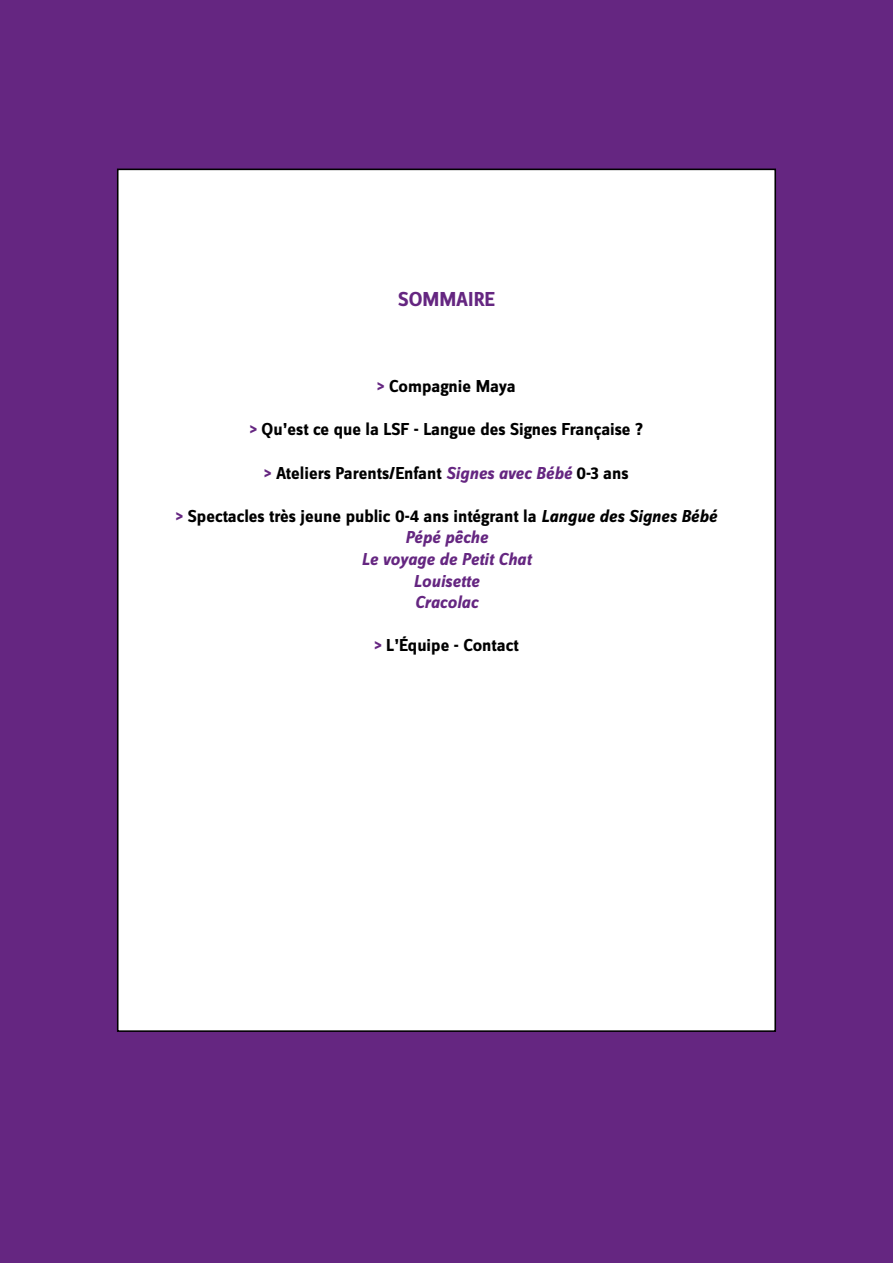
<style>
.page{position:relative;width:893px;height:1263px;background:#652681}
.page>*{position:absolute;margin:0;border:0;box-sizing:border-box;transform-origin:0 0}
.t1{font:700 21px "Zine Sans Dis";color:#652681}
.t2{font:700 18px "Zine Sans Dis";color:#000}
.t3{font:italic 700 18px/21.6px "Zine Sans Dis";color:#652681;text-align:center}
.s1{color:#652681}
.s2{font-style:italic;color:#652681}
.s3{font-style:normal}
.s4{font-style:normal;color:#000}
.s5{color:#000}
</style>
<div class="page">
<div style="left:118px;top:169px;width:657px;height:862px;background:#fff"></div>
<p class="t1" style="left:398px;top:288px;width:99px">SOMMAIRE</p>
<p class="t2" style="left:377px;top:377px;width:140px"><span class="s1">&gt;</span> Compagnie Maya</p>
<p class="t2" style="left:250px;top:420px;width:395px"><span class="s1">&gt;</span> Qu’est ce que la LSF - Langue des Signes Française ?</p>
<p class="t2" style="left:264px;top:463px;width:366px"><span class="s1">&gt;</span> Ateliers Parents/Enfant <span class="s2">Signes avec Bébé</span> 0-3 ans</p>
<p class="t3" style="left:176px;top:506px;width:543px"><span class="s3">&gt;</span> <span class="s4">Spectacles très jeune public 0-4 ans intégrant la</span> <span class="s5">Langue des Signes Bébé<br></span>Pépé pêche<br>Le voyage de Petit Chat<br>Louisette<br>Cracolac</p>
<p class="t2" style="left:374px;top:636px;width:146px"><span class="s1">&gt;</span> L’Équipe - Contact</p>
</div>
